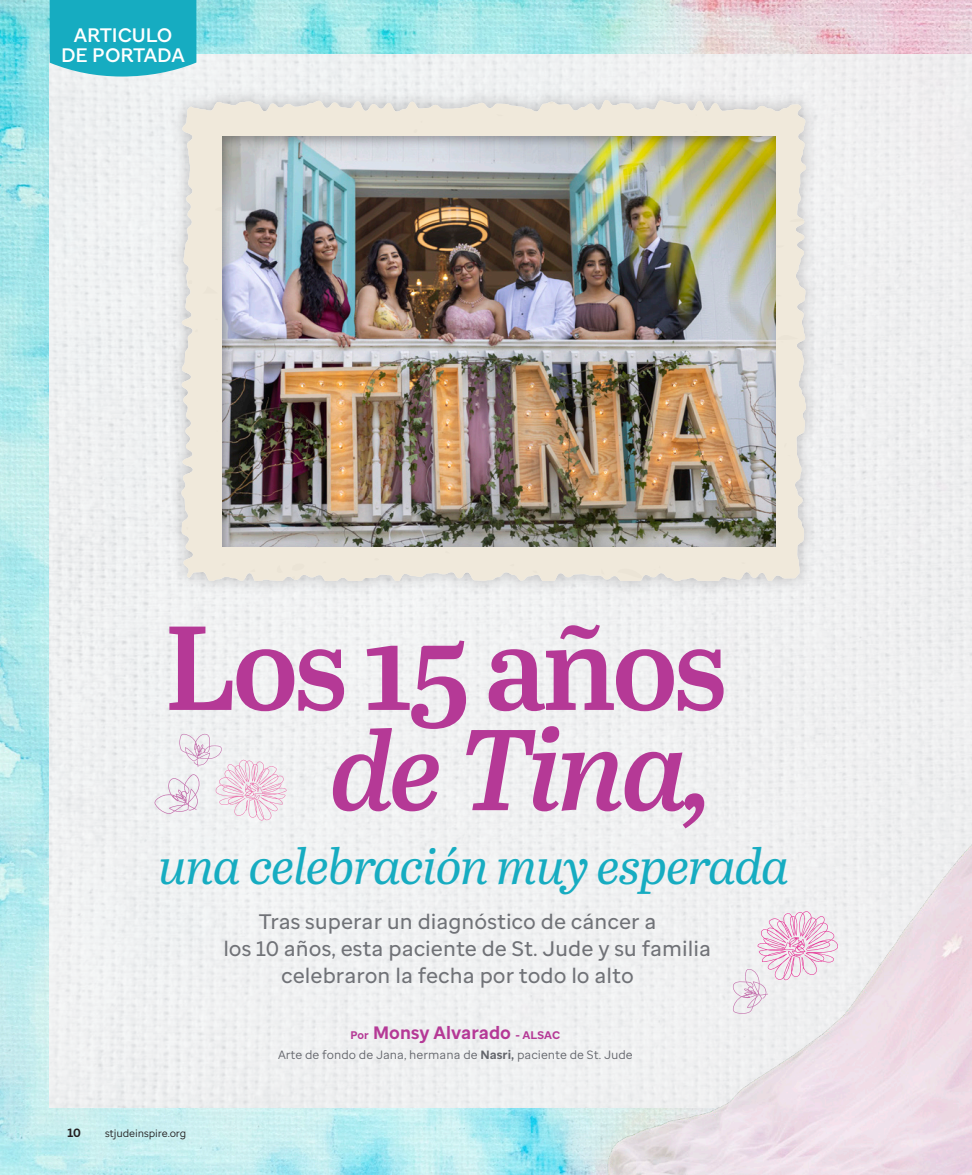
<style>
.page{position:relative;width:972px;height:1175px;background:#fff}
.page>*{position:absolute;margin:0;border:0;box-sizing:border-box;transform-origin:0 0}
.t1{font:600 118.95px "Abril Text";letter-spacing:-.04em;color:#b53996}
.t2{font:italic 600 114.45px "Abril Text";color:#b53996}
.t3{font:italic 49.5px "Abril Text";letter-spacing:-.02em;color:#16acc1}
.t4{font:500 21px "St Jude Sans";color:#707277}
.t5{font:600 19.5px/19.5px "St Jude Sans";color:#fff;text-align:center}
.t6{font:700 18px "St Jude Sans";color:#b53996}
.t7{font:12px "St Jude Sans";color:#64666c}
.t8{font:700 12px "St Jude Sans";color:#231f20}
.t9{font:10.5px "St Jude Sans";letter-spacing:-.01em;color:#231f20}
.s1{font-size:109.5px}
.s2{font-size:11.1px}
.s3{font-weight:700}
</style>
<div class="page">
<img style="left:0;top:0;width:972px;height:1174px">
<div style="left:50px;top:54px;width:922px;height:1053px;background:#f0f1f2"></div>
<div style="left:167px;top:86px;width:653px;height:510px;background:#231f20;opacity:.22"></div>
<svg style="left:186px;top:102px;width:413px;height:367px;background:#ede7da"></svg>
<div style="left:222px;top:136px;width:553px;height:411px;background:#231f20;opacity:.33"></div>
<svg style="left:154px;top:733px;width:133px;height:90px"></svg>
<img style="left:540px;top:115px;width:432px;height:1059px">
<div style="left:50px;top:0;width:146px;height:76px;background:#16acc1"></div>
<p class="t5" style="left:61px;top:26px;width:125px">ARTICULO<br>DE PORTADA</p>
<p class="t1" style="left:165px;top:580px;width:564px">Los 15 años</p>
<p class="t2" style="left:331px;top:685px;width:385px"><span class="s1">de</span> Tina,</p>
<p class="t3" style="left:159px;top:831px;width:632px">una celebración muy esperada</p>
<p class="t8" style="left:68px;top:1124px;width:15px">10</p>
<p class="t9" style="left:105px;top:1126px;width:83px">stjudeinspire.org</p>
<p class="t4" style="left:259px;top:907px;width:399px">Tras superar un diagnóstico de cáncer a</p>
<p class="t4" style="left:223px;top:934px;width:489px">los 10 años, esta paciente de St. Jude y su familia</p>
<p class="t4" style="left:281px;top:961px;width:354px">celebraron la fecha por todo lo alto</p>
<p class="t6" style="left:351px;top:1021px;width:211px"><span class="s2">Por</span> Monsy Alvarado <span class="s2">- ALSAC</span></p>
<p class="t7" style="left:278px;top:1046px;width:356px">Arte de fondo de Jana, hermana de <span class="s3">Nasri,</span> paciente de St. Jude</p>
</div>
